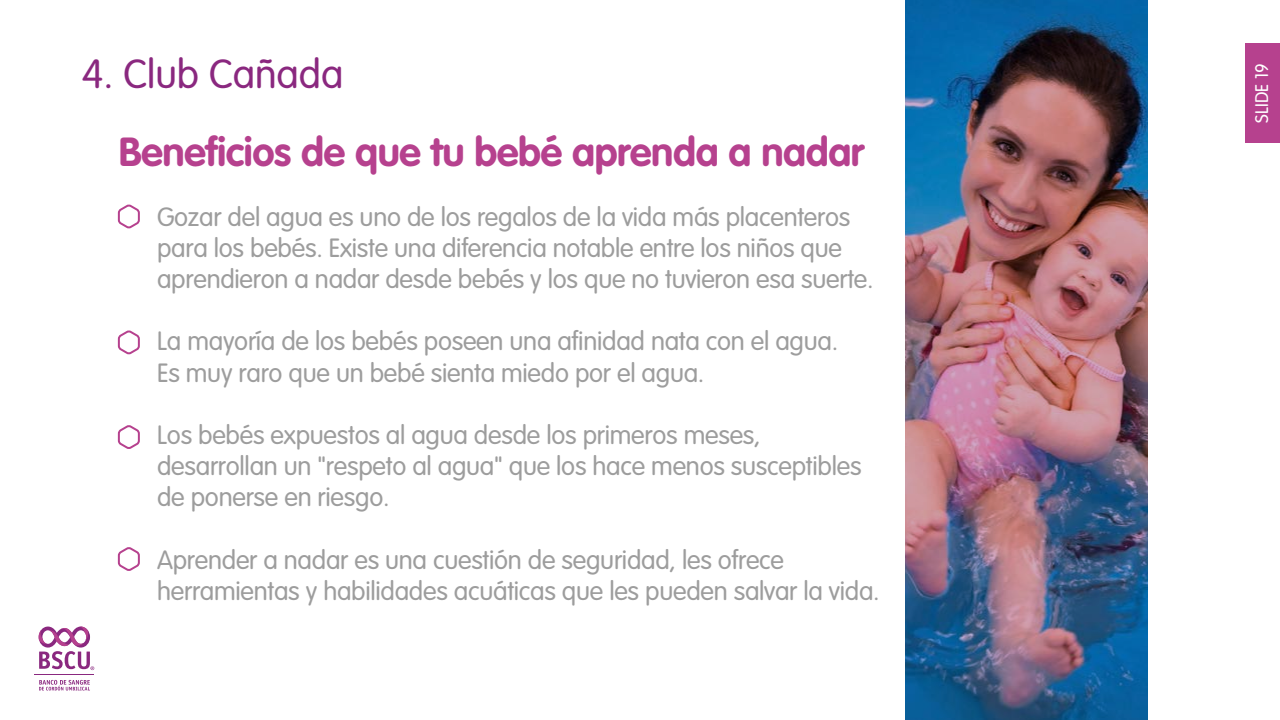
<style>
.page{position:relative;width:1280px;height:720px;background:#fff}
.page>*{position:absolute;margin:0;border:0;box-sizing:border-box;transform-origin:0 0}
.t1{font:700 40px "VAG Rounded Std";letter-spacing:-.01em;color:#b6418e}
.t2{font:300 40px "VAG Rounded Std";color:#8a287f}
.t3{font:300 26px/31.2px "VAG Rounded Std";letter-spacing:-.01em;color:#9d9d9d}
.t4{font:300 18px "VAG Rounded Std";color:#fff}
</style>
<div class="page">
<svg style="left:39px;top:680px;width:51px;height:11px"></svg>
<hr style="left:34px;top:674px;width:60px;height:1px;background:#8a287f">
<svg style="left:39px;top:627px;width:55px;height:43px"></svg>
<svg style="left:117px;top:204px;width:23px;height:25px"></svg>
<svg style="left:117px;top:330px;width:23px;height:25px"></svg>
<svg style="left:117px;top:425px;width:23px;height:24px"></svg>
<svg style="left:117px;top:547px;width:23px;height:24px"></svg>
<div style="left:1245px;top:43px;width:35px;height:100px;background:#b6418e"></div>
<img style="left:905px;top:0;width:242px;height:720px">
<h1 class="t2" style="left:82px;top:51px;width:263px">4. Club Cañada</h1>
<h1 class="t1" style="left:119px;top:128px;width:747px">Beneficios de que tu bebé aprenda a nadar</h1>
<p class="t3" style="left:157px;top:202px;width:718px">Gozar del agua es uno de los regalos de la vida más placenteros para los bebés. Existe una diferencia notable entre los niños que aprendieron a nadar desde bebés y los que no tuvieron esa suerte.</p>
<p class="t3" style="left:157px;top:327px;width:683px">La mayoría de los bebés poseen una afinidad nata con el agua.<br>Es muy raro que un bebé sienta miedo por el agua.</p>
<p class="t3" style="left:157px;top:420px;width:706px">Los bebés expuestos al agua desde los primeros meses, desarrollan un "respeto al agua" que los hace menos susceptibles de ponerse en riesgo.</p>
<p class="t3" style="left:157px;top:545px;width:724px">Aprender a nadar es una cuestión de seguridad, les ofrece herramientas y habilidades acuáticas que les pueden salvar la vida.</p>
<p class="t4" style="left:1252px;top:123px;width:61px;rotate:-90deg">SLIDE 19</p>
</div>
